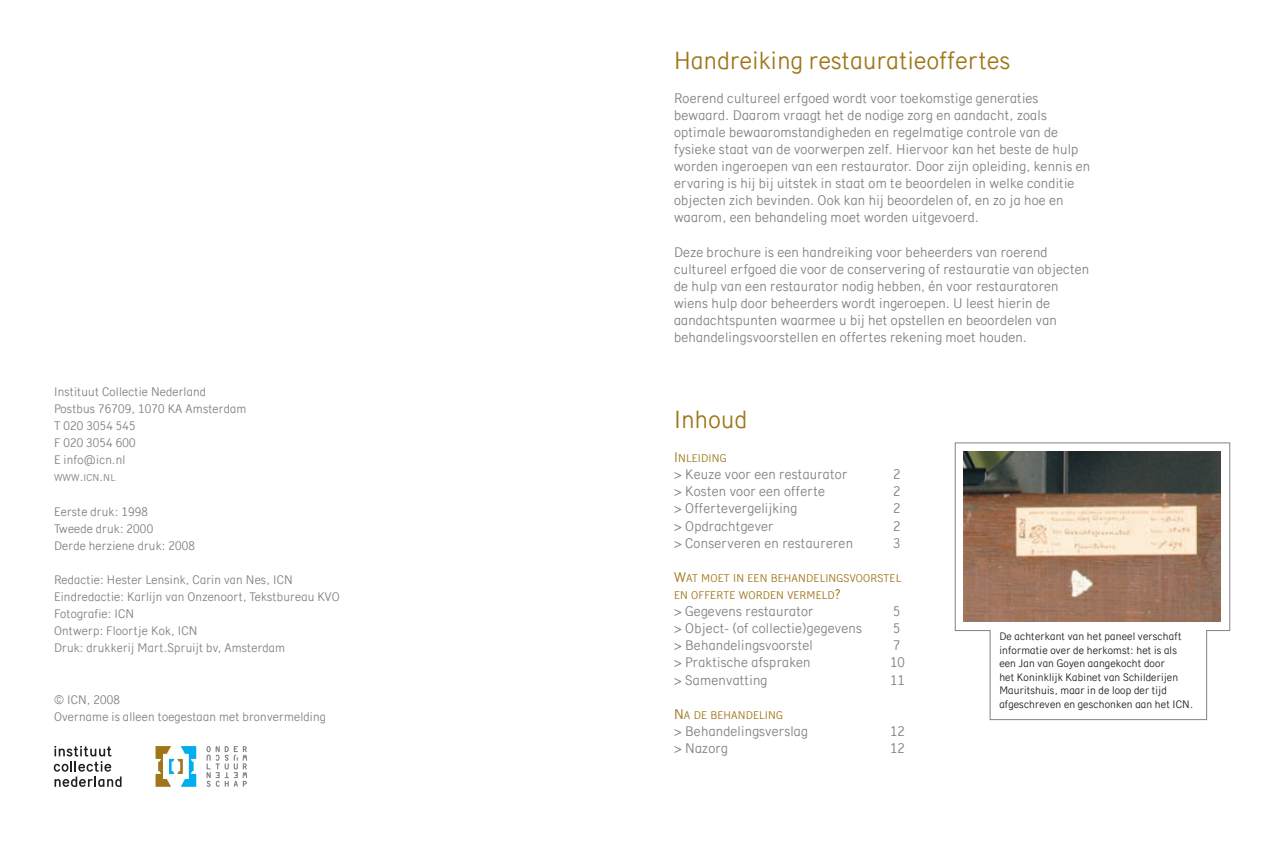
<style>
.page{position:relative;width:1263px;height:851px;background:#fff}
.page>*{position:absolute;margin:0;border:0;box-sizing:border-box;transform-origin:0 0}
.t1{font:24px "OCW Talent";color:#9f7618}
.t2{font:13.5px/17.1px "OCW Talent";color:#808285}
.t3{font:12px/17.1px "OCW Talent";color:#808285}
.t4{font:10.8px/17.1px "OCW Talent Regular SC800";color:#9f7618}
.t5{font:10.5px/13.5px "OCW Talent";color:#231f20}
.t6{font:9.6px "OCW Talent Regular SC800";color:#808285}
.s1{font-size:12px}
.s2{font-size:13.5px}
</style>
<div class="page">
<svg style="left:954px;top:442px;width:276px;height:278px"></svg>
<svg style="left:206px;top:746px;width:41px;height:40px"></svg>
<svg style="left:54px;top:745px;width:68px;height:41px"></svg>
<svg style="left:156px;top:746px;width:40px;height:40px"></svg>
<p class="t3" style="left:54px;top:383px;width:194px">Instituut Collectie Nederland<br>Postbus 76709, 1070 KA Amsterdam<br>T 020 3054 545<br>F 020 3054 600<br>E info@icn.nl</p>
<p class="t6" style="left:54px;top:472px;width:10px">WWW</p>
<p class="t6" style="left:80px;top:472px;width:37px"><span class="s1">.</span>ICN<span class="s1">.</span>NL</p>
<p class="t3" style="left:54px;top:502px;width:143px">Eerste druk: 1998<br>Tweede druk: 2000<br>Derde herziene druk: 2008</p>
<p class="t3" style="left:54px;top:571px;width:287px">Redactie: Hester Lensink, Carin van Nes, ICN Eindredactie: Karlijn van Onzenoort, Tekstbureau KVO Fotografie: ICN<br>Ontwerp: Floortje Kok, ICN<br>Druk: drukkerij Mart.Spruijt bv, Amsterdam</p>
<p class="t3" style="left:54px;top:690px;width:273px">© ICN, 2008<br>Overname is alleen toegestaan met bronvermelding</p>
<h1 class="t1" style="left:674px;top:45px;width:338px">Handreiking restauratieoffertes</h1>
<p class="t2" style="left:674px;top:89px;width:418px">Roerend cultureel erfgoed wordt voor toekomstige generaties bewaard. Daarom vraagt het de nodige zorg en aandacht, zoals optimale bewaaromstandigheden en regelmatige controle van de fysieke staat van de voorwerpen zelf. Hiervoor kan het beste de hulp worden ingeroepen van een restaurator. Door zijn opleiding, kennis en ervaring is hij bij uitstek in staat om te beoordelen in welke conditie objecten zich bevinden. Ook kan hij beoordelen of, en zo ja hoe en waarom, een behandeling moet worden uitgevoerd.</p>
<p class="t2" style="left:674px;top:243px;width:417px">Deze brochure is een handreiking voor beheerders van roerend cultureel erfgoed die voor de conservering of restauratie van objecten de hulp van een restaurator nodig hebben, én voor restauratoren wiens hulp door beheerders wordt ingeroepen. U leest hierin de aandachtspunten waarmee u bij het opstellen en beoordelen van behandelingsvoorstellen en offertes rekening moet houden.</p>
<h1 class="t1" style="left:674px;top:405px;width:75px">Inhoud</h1>
<p class="t4" style="left:674px;top:449px;width:54px"><span class="s2">I</span> NLEIDING</p>
<p class="t2" style="left:674px;top:465px;width:175px">&gt; Keuze voor een restaurator</p>
<p class="t2" style="left:893px;top:465px;width:9px">2</p>
<p class="t2" style="left:674px;top:482px;width:153px">&gt; Kosten voor een offerte</p>
<p class="t2" style="left:893px;top:482px;width:9px">2</p>
<p class="t2" style="left:674px;top:500px;width:125px">&gt; Offertevergelijking</p>
<p class="t2" style="left:893px;top:500px;width:9px">2</p>
<p class="t2" style="left:674px;top:517px;width:101px">&gt; Opdrachtgever</p>
<p class="t2" style="left:893px;top:517px;width:9px">2</p>
<p class="t2" style="left:674px;top:534px;width:181px">&gt; Conserveren en restaureren</p>
<p class="t2" style="left:893px;top:534px;width:9px">3</p>
<p class="t4" style="left:674px;top:569px;width:229px"><span class="s2">W</span>AT MOET IN EEN BEHANDELINGSVOORSTEL<br>EN OFFERTE WORDEN VERMELD<span class="s2">?</span></p>
<p class="t2" style="left:674px;top:602px;width:141px">&gt; Gegevens restaurator</p>
<p class="t2" style="left:893px;top:602px;width:9px">5</p>
<p class="t2" style="left:674px;top:619px;width:190px">&gt; Object- (of collectie)gegevens</p>
<p class="t2" style="left:893px;top:619px;width:9px">5</p>
<p class="t2" style="left:674px;top:636px;width:140px">&gt; Behandelingsvoorstel</p>
<p class="t2" style="left:893px;top:636px;width:9px">7</p>
<p class="t2" style="left:674px;top:653px;width:138px">&gt; Praktische afspraken</p>
<p class="t2" style="left:890px;top:653px;width:17px">10</p>
<p class="t2" style="left:674px;top:671px;width:95px">&gt; Samenvatting</p>
<p class="t2" style="left:890px;top:671px;width:17px">11</p>
<p class="t4" style="left:674px;top:706px;width:111px"><span class="s2">N</span>A DE BEHANDELING</p>
<p class="t2" style="left:674px;top:722px;width:136px">&gt; Behandelingsverslag</p>
<p class="t2" style="left:890px;top:722px;width:17px">12</p>
<p class="t2" style="left:674px;top:739px;width:55px">&gt; Nazorg</p>
<p class="t2" style="left:890px;top:739px;width:17px">12</p>
<p class="t5" style="left:999px;top:629px;width:195px">De achterkant van het paneel verschaft informatie over de herkomst: het is als een Jan van Goyen aangekocht door<br>het Koninklijk Kabinet van Schilderijen Mauritshuis, maar in de loop der tijd afgeschreven en geschonken aan het ICN.</p>
</div>
